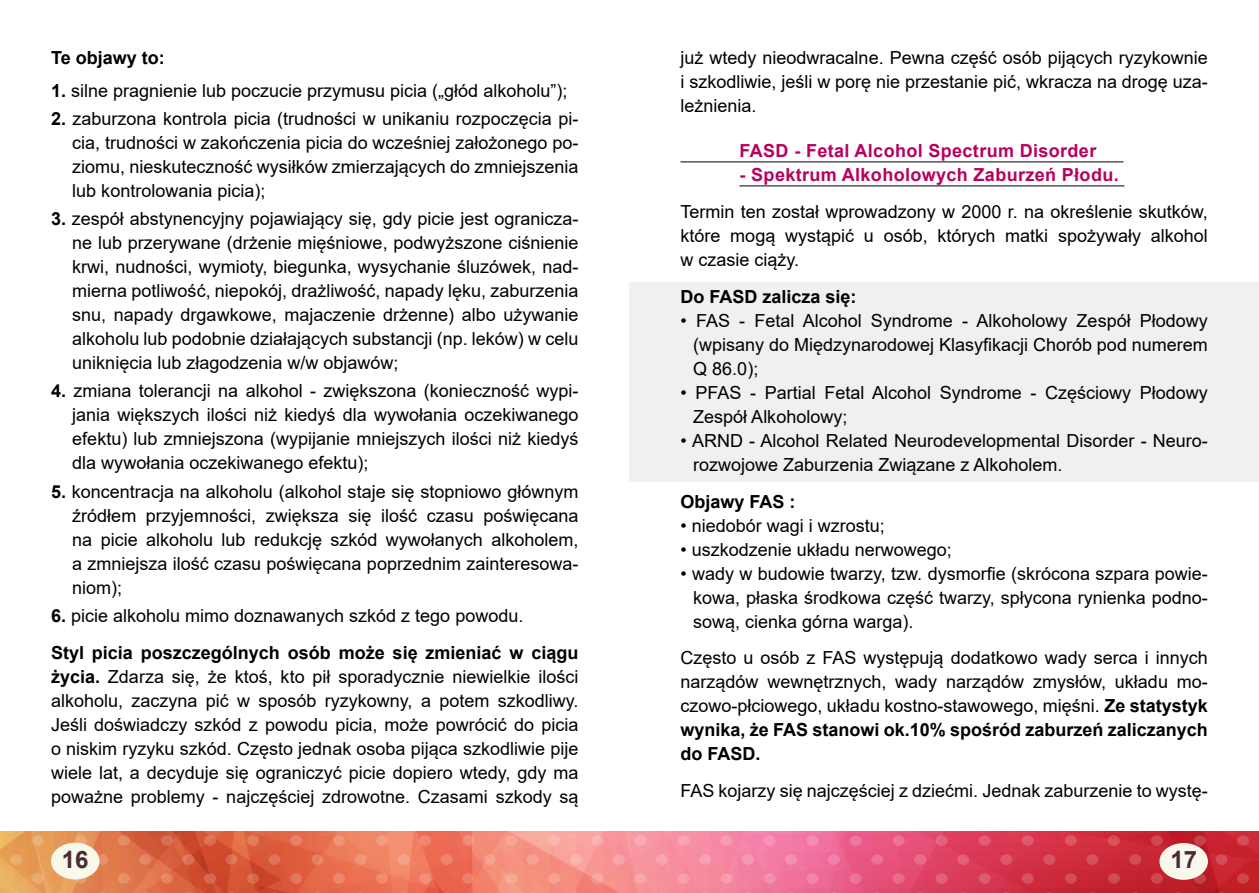
<style>
.page{position:relative;width:1259px;height:893px;background:#fff}
.page>*{position:absolute;margin:0;border:0;box-sizing:border-box;transform-origin:0 0}
.t1{font:700 24px "Arial";color:#492a35}
.t2{font:18px/24px "Arial";color:#000;text-align:justify}
.t3{font:700 18px/36.8px "Arial";color:#000}
.t4{font:700 18px "Arial";letter-spacing:.02em;color:#b8005f}
.s1{font-weight:700}
.s2{font-weight:400}
</style>
<div class="page">
<svg style="left:0;top:832px;width:1259px;height:61px;background:#e36864"></svg>
<div style="left:51px;top:843px;width:48px;height:36px;background:#f8f8eb;border-radius:50%"></div>
<div style="left:1159px;top:843px;width:49px;height:37px;background:#f8f8eb;border-radius:50%"></div>
<div style="left:629px;top:282px;width:630px;height:200px;background:#f0f0f1"></div>
<hr style="left:680px;top:162px;width:443px;height:1px;background:#000">
<hr style="left:739px;top:186px;width:385px;height:1px;background:#000">
<p class="t3" style="left:51px;top:40px;width:115px">Te objawy to:</p>
<p class="t2" style="left:51px;top:78px;width:518px"><span class="s1">1.</span> silne pragnienie lub poczucie przymusu picia („głód alkoholu”);</p>
<p class="t2" style="left:72px;top:106px;width:507px;text-indent:-21px"><span class="s1">2.</span> zaburzona kontrola picia (trudności w unikaniu rozpoczęcia pi&shy;cia, trudności w zakończenia picia do wcześniej założonego po&shy;ziomu, nieskuteczność wysiłków zmierzających do zmniejszenia lub kontrolowania picia);</p>
<p class="t2" style="left:72px;top:207px;width:507px;text-indent:-21px"><span class="s1">3.</span> zespół abstynencyjny pojawiający się, gdy picie jest ogranicza&shy;ne lub przerywane (drżenie mięśniowe, podwyższone ciśnienie krwi, nudności, wymioty, biegunka, wysychanie śluzówek, nad&shy;mierna potliwość, niepokój, drażliwość, napady lęku, zaburzenia snu, napady drgawkowe, majaczenie drżenne) albo używanie alkoholu lub podobnie działających substancji (np. leków) w celu uniknięcia lub złagodzenia w/w objawów;</p>
<p class="t2" style="left:72px;top:379px;width:507px;text-indent:-21px"><span class="s1">4.</span> zmiana tolerancji na alkohol - zwiększona (konieczność wypi&shy;jania większych ilości niż kiedyś dla wywołania oczekiwanego efektu) lub zmniejszona (wypijanie mniejszych ilości niż kiedyś dla wywołania oczekiwanego efektu);</p>
<p class="t2" style="left:72px;top:479px;width:507px;text-indent:-21px"><span class="s1">5.</span> koncentracja na alkoholu (alkohol staje się stopniowo głównym źródłem przyjemności, zwiększa się ilość czasu poświęcana na picie alkoholu lub redukcję szkód wywołanych alkoholem, a zmniejsza ilość czasu poświęcana poprzednim zainteresowa&shy;niom);</p>
<p class="t3" style="left:51px;top:597px;width:529px">6. <span class="s2">picie alkoholu mimo doznawanych szkód z tego powodu.<br></span>Styl picia poszczególnych osób może się zmieniać w ciągu</p>
<p class="t2" style="left:51px;top:664px;width:529px"><span class="s1">życia.</span> Zdarza się, że ktoś, kto pił sporadycznie niewielkie ilości alkoholu, zaczyna pić w sposób ryzykowny, a potem szkodliwy.<br>Jeśli doświadczy szkód z powodu picia, może powrócić do picia o niskim ryzyku szkód. Często jednak osoba pijąca szkodliwie pije wiele lat, a decyduje się ograniczyć picie dopiero wtedy, gdy ma poważne problemy - najczęściej zdrowotne. Czasami szkody są</p>
<p class="t2" style="left:680px;top:46px;width:529px">już wtedy nieodwracalne. Pewna część osób pijących ryzykownie i szkodliwie, jeśli w porę nie przestanie pić, wkracza na drogę uza&shy;leżnienia.</p>
<p class="t4" style="left:739px;top:138px;width:358px">FAS D - Fetal Alcohol Spectrum Disorder</p>
<p class="t4" style="left:739px;top:162px;width:381px">- Spektrum Alkoholowych Zaburzeń Płodu.</p>
<p class="t2" style="left:680px;top:200px;width:529px">Termin ten został wprowadzony w 2000 r. na określenie skutków, które mogą wystąpić u osób, których matki spożywały alkohol w czasie ciąży.</p>
<p class="t3" style="left:680px;top:278px;width:178px">Do FASD zalicza się:</p>
<p class="t2" style="left:693px;top:308px;width:516px;text-indent:-13px">• FAS - Fetal Alcohol Syndrome - Alkoholowy Zespół Płodowy (wpisany do Międzynarodowej Klasyfikacji Chorób pod numerem Q 86.0);</p>
<p class="t2" style="left:693px;top:380px;width:516px;text-indent:-13px">• PFAS - Partial Fetal Alcohol Syndrome - Częściowy Płodowy<br>Zespół Alkoholowy;</p>
<p class="t2" style="left:693px;top:428px;width:516px;text-indent:-13px">• ARND - Alcohol Related Neurodevelopmental Disorder - Neuro&shy;rozwojowe Zaburzenia Związane z Alkoholem.</p>
<p class="t3" style="left:680px;top:483px;width:117px">Objawy FAS :</p>
<p class="t2" style="left:680px;top:513px;width:206px">• niedobór wagi i wzrostu;</p>
<p class="t2" style="left:680px;top:537px;width:273px">• uszkodzenie układu nerwowego;</p>
<p class="t2" style="left:693px;top:561px;width:516px;text-indent:-13px">• wady w budowie twarzy, tzw. dysmorfie (skrócona szpara powie&shy;kowa, płaska środkowa część twarzy, spłycona rynienka podno&shy;sową, cienka górna warga).</p>
<p class="t2" style="left:680px;top:646px;width:529px">Często u osób z FAS występują dodatkowo wady serca i innych narządów wewnętrznych, wady narządów zmysłów, układu mo&shy;czowo-płciowego, układu kostno-stawowego, mięśni. <span class="s1">Ze statystyk wynika, że FAS stanowi ok.10% spośród zaburzeń zaliczanych do FASD.</span></p>
<p class="t2" style="left:680px;top:779px;width:529px">FAS kojarzy się najczęściej z dziećmi. Jednak zaburzenie to wystę-</p>
<h1 class="t1" style="left:62px;top:843px;width:28px">16</h1>
<h1 class="t1" style="left:1170px;top:843px;width:28px">17</h1>
</div>
